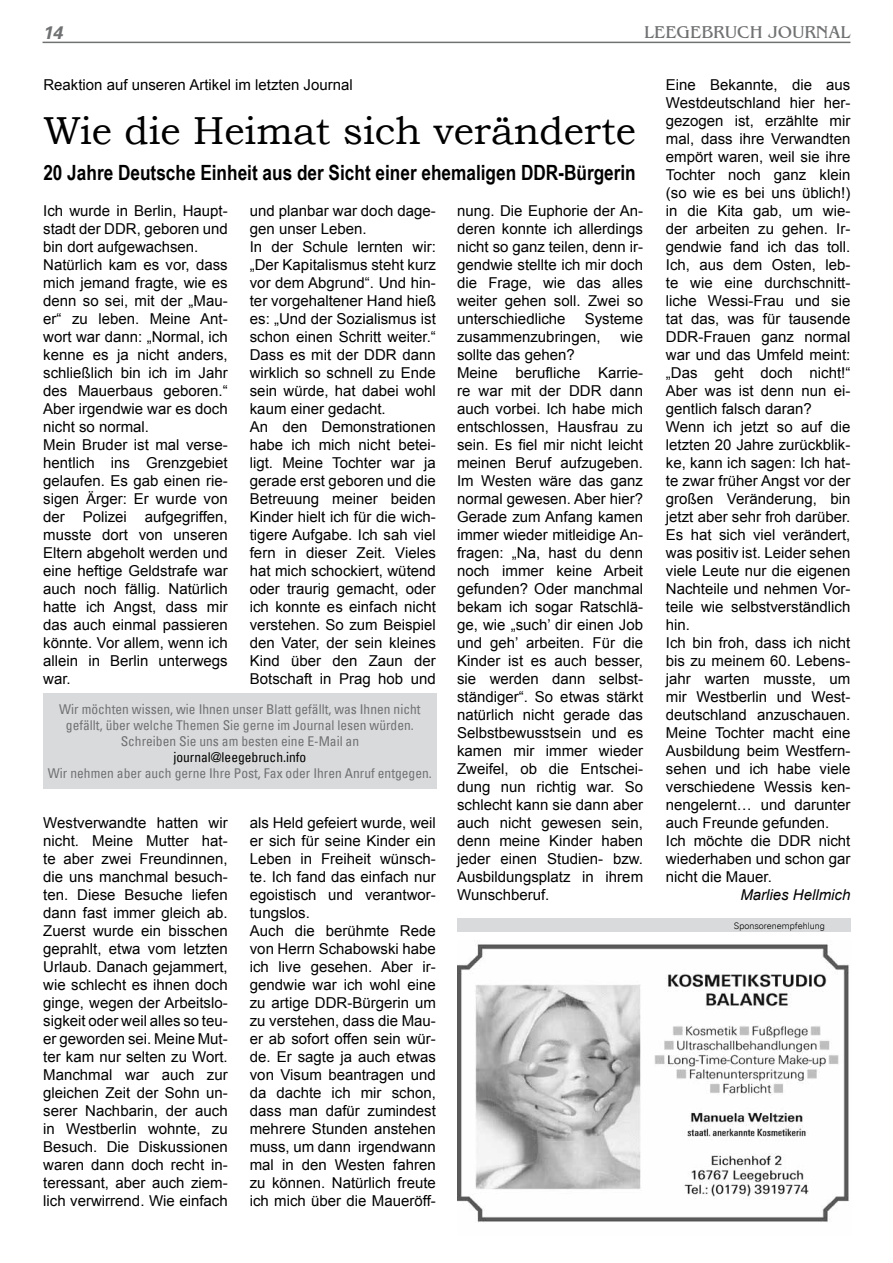
<style>
.page{position:relative;width:893px;height:1263px;background:#fff}
.page>*{position:absolute;margin:0;border:0;box-sizing:border-box;transform-origin:0 0}
.t1{font:39px "Bookman Old Style";color:#000}
.t2{font:700 21px "Arial Narrow";color:#000}
.t3{font:18px "Benguiat";color:#707172}
.t4{font:italic 700 18px "Univers";color:#707172}
.t5{font:15px/18px "Arial";color:#000}
.t6{font:italic 15px "Arial";color:#000}
.t7{font:condensed 13.5px/16.2px "Univers";color:#707172;text-align:center}
.t8{font:condensed 13.5px "Univers";color:#000}
.t9{font:300 9px "Univers";color:#000}
</style>
<div class="page">
<hr style="left:43px;top:42px;width:807px;height:1px;background:#707172">
<div style="left:43px;top:693px;width:394px;height:96px;background:#d9dadb"></div>
<img style="left:458px;top:944px;width:392px;height:279px">
<div style="left:457px;top:919px;width:393px;height:13px;background:#d9dadb"></div>
<p class="t4" style="left:43px;top:22px;width:22px">14</p>
<p class="t3" style="left:644px;top:23px;width:208px">LEEGEBRUCH JOURNAL</p>
<p class="t5" style="left:43px;top:76px;width:311px">Reaktion auf unseren Artikel im letzten Journal</p>
<h1 class="t1" style="left:43px;top:108px;width:594px">Wie die Heimat sich veränderte</h1>
<h2 class="t2" style="left:43px;top:160px;width:594px">20 Jahre Deutsche Einheit aus der Sicht einer ehemaligen DDR-Bürgerin</h2>
<p class="t5" style="left:250px;top:202px;width:188px">und planbar war doch dage&shy;gen unser Leben.<br>In der Schule lernten wir: „Der Kapitalismus steht kurz vor dem Abgrund“. Und hin&shy;ter vorgehaltener Hand hieß es: „Und der Sozialismus ist schon einen Schritt weiter.“<br>Dass es mit der DDR dann wirklich so schnell zu Ende sein würde, hat dabei wohl kaum einer gedacht.<br>An den Demonstrationen habe ich mich nicht betei&shy;ligt. Meine Tochter war ja gerade erst geboren und die<br>Betreuung meiner beiden<br>Kinder hielt ich für die wich&shy;tigere Aufgabe. Ich sah viel fern in dieser Zeit. Vieles hat mich schockiert, wütend oder traurig gemacht, oder ich konnte es einfach nicht verstehen. So zum Beispiel den Vater, der sein kleines<br>Kind über den Zaun der<br>Botschaft in Prag hob und</p>
<p class="t5" style="left:43px;top:202px;width:186px">Ich wurde in Berlin, Haupt&shy;stadt der DDR, geboren und bin dort aufgewachsen.<br>Natürlich kam es vor, dass mich jemand fragte, wie es denn so sei, mit der „Mau&shy;er“ zu leben. Meine Ant&shy;wort war dann: „Normal, ich kenne es ja nicht anders, schließlich bin ich im Jahr des Mauerbaus geboren.“<br>Aber irgendwie war es doch nicht so normal.<br>Mein Bruder ist mal verse&shy;hentlich ins Grenzgebiet gelaufen. Es gab einen rie&shy;sigen Ärger: Er wurde von der Polizei aufgegriffen, musste dort von unseren<br>Eltern abgeholt werden und eine heftige Geldstrafe war auch noch fällig. Natürlich hatte ich Angst, dass mir das auch einmal passieren könnte. Vor allem, wenn ich allein in Berlin unterwegs war.</p>
<p class="t5" style="left:457px;top:202px;width:188px;text-align:justify">nung. Die Euphorie der An&shy;deren konnte ich allerdings nicht so ganz teilen, denn ir&shy;gendwie stellte ich mir doch die Frage, wie das alles weiter gehen soll. Zwei so unterschiedliche</p>
<p class="t5" style="left:457px;top:310px;width:188px;text-indent:128px">Systeme zusammenzubringen,</p>
<p class="t5" style="left:621px;top:328px;width:24px">wie</p>
<p class="t5" style="left:457px;top:346px;width:188px">sollte das gehen?<br>Meine berufliche Karrie&shy;re war mit der DDR dann auch vorbei. Ich habe mich entschlossen, Hausfrau zu sein. Es fiel mir nicht leicht meinen Beruf aufzugeben.<br>Im Westen wäre das ganz normal gewesen. Aber hier?<br>Gerade zum Anfang kamen immer wieder mitleidige An&shy;fragen: „Na, hast du denn noch immer keine Arbeit gefunden? Oder manchmal bekam ich sogar Ratschlä&shy;ge, wie „such’ dir einen Job und geh’ arbeiten. Für die<br>Kinder ist es auch besser, sie werden dann selbst&shy;ständiger“. So etwas stärkt natürlich nicht gerade das<br>Selbstbewusstsein und es kamen mir immer wieder<br>Zweifel, ob die Entschei&shy;dung nun richtig war. So schlecht kann sie dann aber auch nicht gewesen sein, denn meine Kinder haben jeder einen Studien- bzw.<br>Ausbildungsplatz in ihrem<br>Wunschberuf.</p>
<p class="t7" style="left:59px;top:700px;width:363px">Wir möchten wissen, wie Ihnen unser Blatt gefällt, was Ihnen nicht gefällt, über welche Themen Sie gerne im Journal lesen würden.<br>Schreiben Sie uns am besten eine E-Mail an</p>
<p class="t8" style="left:173px;top:749px;width:134px">journal@leegebruch.info</p>
<p class="t7" style="left:48px;top:765px;width:385px">Wir nehmen aber auch gerne Ihre Post, Fax oder Ihren Anruf entgegen.</p>
<p class="t5" style="left:250px;top:814px;width:188px">als Held gefeiert wurde, weil er sich für seine Kinder ein<br>Leben in Freiheit wünsch&shy;te. Ich fand das einfach nur egoistisch und verantwor&shy;tungslos.<br>Auch die berühmte Rede von Herrn Schabowski habe ich live gesehen. Aber ir&shy;gendwie war ich wohl eine zu artige DDR-Bürgerin um zu verstehen, dass die Mau&shy;er ab sofort offen sein wür&shy;de. Er sagte ja auch etwas von Visum beantragen und da dachte ich mir schon, dass man dafür zumindest mehrere Stunden anstehen muss, um dann irgendwann mal in den Westen fahren zu können. Natürlich freute ich mich über die Maueröff-</p>
<p class="t5" style="left:43px;top:814px;width:186px;text-align:justify">Westverwandte hatten wir nicht. Meine Mutter hat&shy;te aber zwei Freundinnen, die uns manchmal besuch&shy;ten. Diese Besuche liefen dann fast immer gleich ab.<br>Zuerst wurde ein bisschen geprahlt, etwa vom letzten Urlaub. Danach gejammert, wie schlecht es ihnen doch ginge, wegen der Arbeitslo&shy;sigkeit oder weil alles so teu&shy;er geworden sei. Meine Mut&shy;ter kam nur selten zu Wort.<br>Manchmal war auch zur gleichen Zeit der Sohn un&shy;serer Nachbarin, der auch in Westberlin wohnte, zu Besuch. Die Diskussionen waren dann doch recht in&shy;teressant, aber auch ziem&shy;lich verwirrend. Wie einfach</p>
<p class="t5" style="left:666px;top:76px;width:186px">Eine Bekannte, die aus<br>Westdeutschland hier her&shy;gezogen ist, erzählte mir mal, dass ihre Verwandten empört waren, weil sie ihre<br>Tochter noch ganz klein (so wie es bei uns üblich!) in die Kita gab, um wie&shy;der arbeiten zu gehen. Ir&shy;gendwie fand ich das toll.<br>Ich, aus dem Osten, leb&shy;te wie eine durchschnitt&shy;liche Wessi-Frau und sie tat das, was für tausende<br>DDR-Frauen ganz normal war und das Umfeld meint: „Das geht doch nicht!“<br>Aber was ist denn nun ei&shy;gentlich falsch daran?<br>Wenn ich jetzt so auf die letzten 20 Jahre zurückblic&shy;ke, kann ich sagen: Ich hat&shy;te zwar früher Angst vor der großen Veränderung, bin jetzt aber sehr froh darüber.<br>Es hat sich viel verändert, was positiv ist. Leider sehen viele Leute nur die eigenen<br>Nachteile und nehmen Vor&shy;teile wie selbstverständlich hin.<br>Ich bin froh, dass ich nicht bis zu meinem 60. Lebens&shy;jahr warten musste, um mir Westberlin und West&shy;deutschland anzuschauen.<br>Meine Tochter macht eine<br>Ausbildung beim Westfern&shy;sehen und ich habe viele verschiedene Wessis ken&shy;nengelernt… und darunter auch Freunde gefunden.<br>Ich möchte die DDR nicht wiederhaben und schon gar nicht die Mauer.</p>
<p class="t6" style="left:740px;top:885px;width:111px">Marlies Hellmich</p>
<p class="t9" style="left:734px;top:920px;width:93px">Sponsorenempfehlung</p>
</div>
